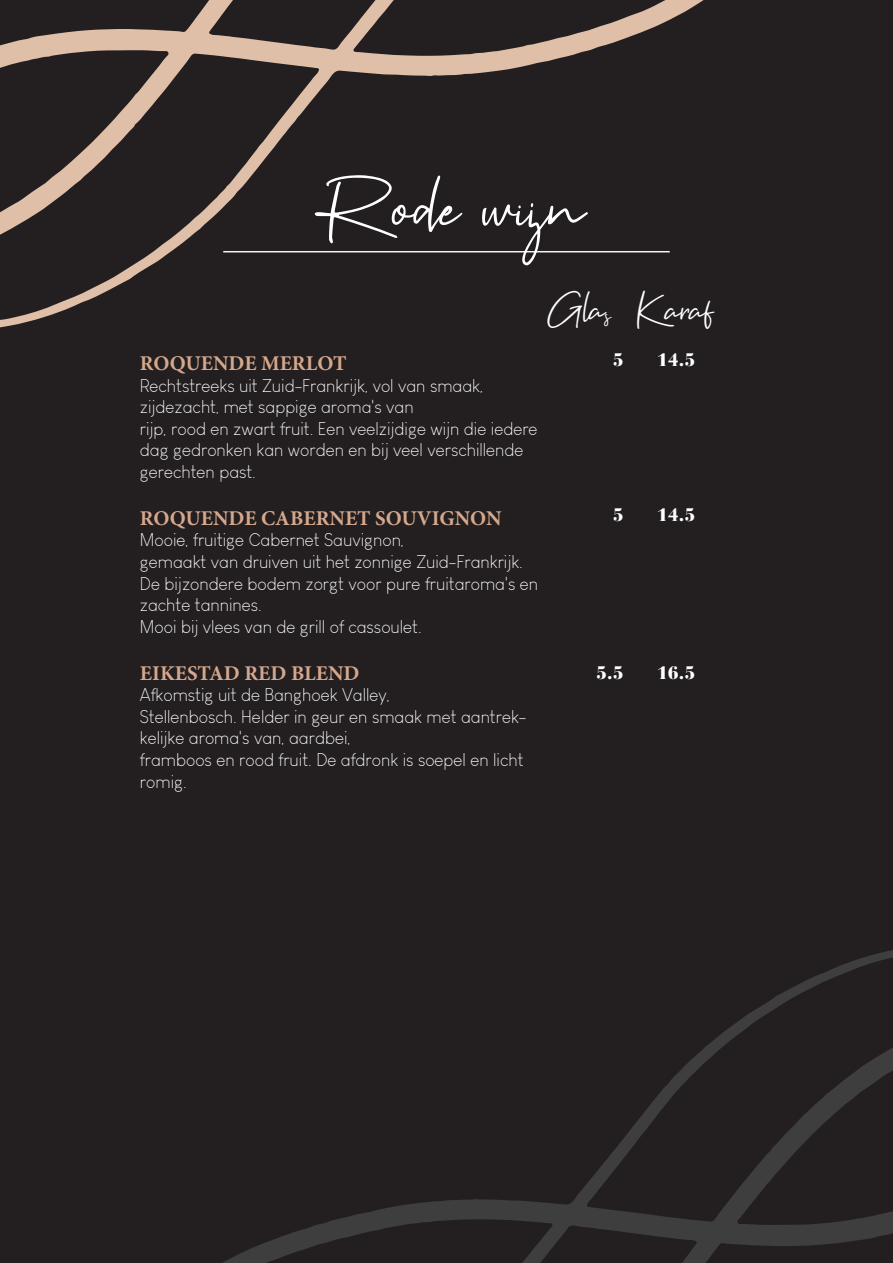
<style>
.page{position:relative;width:893px;height:1263px;background:#231f20}
.page>*{position:absolute;margin:0;border:0;box-sizing:border-box;transform-origin:0 0}
.t1{font:90px "Brown Pen";color:#fff}
.t2{font:49.5px "Brown Pen";color:#fff}
.t3{font:700 21px "Minion Pro";color:#d5a88d}
.t4{font:300 18px/21.6px "Louis George Cafe";color:#fff}
.t5{font:900 18px "Bauer Bodoni";color:#fff}
.s1{font-size:33px}
</style>
<div class="page">
<svg style="left:222px;top:950px;width:671px;height:313px"></svg>
<svg style="left:0;top:0;width:704px;height:328px"></svg>
<hr style="left:223px;top:251px;width:447px;height:1px;background:#f2f3f4">
<p class="t1" style="left:315px;top:167px;width:273px">Rode wijn</p>
<p class="t3" style="left:140px;top:348px;width:208px">ROQUENDE MERLOT</p>
<p class="t4" style="left:140px;top:374px;width:345px">Rechtstreeks uit Zuid-Frankrijk, vol van smaak,</p>
<p class="t4" style="left:140px;top:396px;width:275px">zijdezacht, met sappige aroma's van</p>
<p class="t4" style="left:140px;top:418px;width:399px">rijp, rood en zwart fruit. Een veelzijdige wijn die iedere dag gedronken kan worden en bij veel verschillende gerechten past.</p>
<p class="t3" style="left:140px;top:503px;width:363px">ROQUENDE CABERNET SOUVIGNON</p>
<p class="t4" style="left:140px;top:529px;width:266px">Mooie, fruitige Cabernet Sauvignon,</p>
<p class="t4" style="left:140px;top:551px;width:385px">gemaakt van druiven uit het zonnige Zuid-Frankrijk.</p>
<p class="t4" style="left:140px;top:572px;width:400px">De bijzondere bodem zorgt voor pure fruitaroma's en zachte tannines.</p>
<p class="t4" style="left:140px;top:616px;width:283px">Mooi bij vlees van de grill of cassoulet.</p>
<p class="t3" style="left:140px;top:658px;width:221px">EIKESTAD RED BLEND</p>
<p class="t4" style="left:140px;top:684px;width:252px">Afkomstig uit de Banghoek Valley,</p>
<p class="t4" style="left:140px;top:706px;width:388px">Stellenbosch. Helder in geur en smaak met aantrek&shy;kelijke aroma's van, aardbei,</p>
<p class="t4" style="left:140px;top:749px;width:385px">framboos en rood fruit. De afdronk is soepel en licht romig.</p>
<p class="t2" style="left:548px;top:286px;width:65px">Gla<span class="s1">s</span></p>
<p class="t2" style="left:638px;top:286px;width:78px">Karaf</p>
<p class="t5" style="left:613px;top:349px;width:13px">5</p>
<p class="t5" style="left:657px;top:349px;width:40px">14.5</p>
<p class="t5" style="left:613px;top:503px;width:13px">5</p>
<p class="t5" style="left:657px;top:503px;width:40px">14.5</p>
<p class="t5" style="left:596px;top:661px;width:29px">5.5</p>
<p class="t5" style="left:657px;top:661px;width:40px">16.5</p>
</div>
